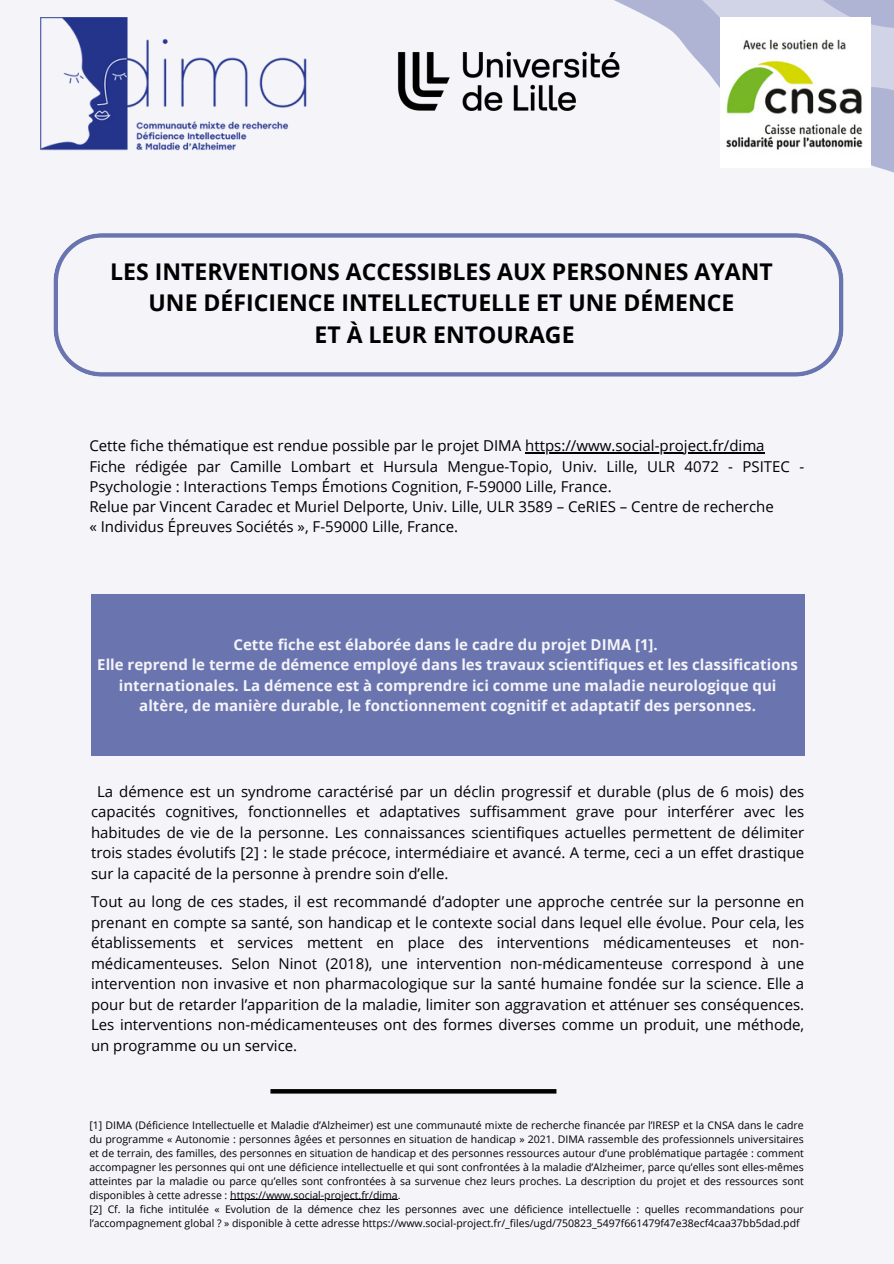
<style>
.page{position:relative;width:894px;height:1264px;background:#fff}
.page>*{position:absolute;margin:0;border:0;box-sizing:border-box;transform-origin:0 0}
.t1{font:700 23.1px/31.5px "Open Sans";color:#000;text-align:center}
.t2{font:15px/20.5px "Open Sans";color:#000;text-align:justify}
.t3{font:700 15px/20.2px "Open Sans";color:#f4f4f9;text-align:center}
.t4{font:10.5px/14px "Open Sans";color:#000;text-align:justify}
</style>
<div class="page">
<div style="left:0;top:0;width:893px;height:1263px;background:#f4f4f9"></div>
<svg style="left:614px;top:0;width:279px;height:172px"></svg>
<img style="left:41px;top:18px;width:266px;height:133px">
<img style="left:397px;top:22px;width:252px;height:119px">
<svg style="left:53px;top:233px;width:790px;height:144px"></svg>
<div style="left:91px;top:593px;width:713px;height:162px;background:#6a74af"></div>
<svg style="left:270px;top:1089px;width:286px;height:4px"></svg>
<img style="left:720px;top:18px;width:149px;height:149px">
<hr style="left:230px;top:1199px;width:168px;height:1px;background:#000">
<hr style="left:525px;top:452px;width:239px;height:1px;background:#000">
<p class="t1" style="left:110px;top:255px;width:664px">LES INTERVENTIONS ACCESSIBLES AUX PERSONNES AYANT<br>UNE DÉFICIENCE INTELLECTUELLE ET UNE DÉMENCE<br>ET À LEUR ENTOURAGE</p>
<p class="t2" style="left:89px;top:435px;width:676px">Cette fiche thématique est rendue possible par le projet DIMA https://www.social-project.fr/dima</p>
<h1 class="t2" style="left:89px;top:455px;width:286px">Fiche rédigée par Camille Lombart et</h1>
<h3 class="t2" style="left:89px;top:455px;width:716px;text-align:left;text-indent:294px">Hursula Mengue-Topio, Univ. Lille, ULR 4072 - PSITEC -<br>Psychologie : Interactions Temps Émotions Cognition, F-59000 Lille, France.<br>Relue par Vincent Caradec et Muriel Delporte, Univ. Lille, ULR 3589 – CeRIES – Centre de recherche</h3>
<p class="t2" style="left:89px;top:516px;width:370px">« Individus Épreuves Sociétés », F-59000 Lille, France.</p>
<p class="t3" style="left:97px;top:634px;width:702px">Cette fiche est élaborée dans le cadre du projet DIMA [1].<br>Elle reprend le terme de démence employé dans les travaux scientifiques et les classifications internationales. La démence est à comprendre ici comme une maladie neurologique qui altère, de manière durable, le fonctionnement cognitif et adaptatif des personnes.</p>
<h3 class="t2" style="left:91px;top:780px;width:714px;text-indent:6px">La démence est un syndrome caractérisé par un déclin progressif et durable (plus de 6 mois) des capacités cognitives, fonctionnelles et adaptatives suffisamment grave pour interférer avec les habitudes de vie de la personne. Les connaissances scientifiques actuelles permettent de délimiter trois stades évolutifs [2] : le stade précoce, intermédiaire et avancé. A terme, ceci a un effet drastique sur la capacité de la personne à prendre soin d’elle.</h3>
<h2 class="t2" style="left:91px;top:891px;width:714px">Tout au long de ces stades, il est recommandé d’adopter une approche centrée sur la personne en prenant en compte sa santé, son handicap et le contexte social dans lequel elle évolue. Pour cela, les établissements et services mettent en place des interventions médicamenteuses et non&shy;médicamenteuses. Selon Ninot (2018), une intervention non-médicamenteuse correspond à une intervention non invasive et non pharmacologique sur la santé humaine fondée sur la science. Elle a pour but de retarder l’apparition de la maladie, limiter son aggravation et atténuer ses conséquences.<br>Les interventions non-médicamenteuses ont des formes diverses comme un produit, une méthode, un programme ou un service.</h2>
<p class="t4" style="left:89px;top:1117px;width:715px">[1] DIMA (Déficience Intellectuelle et Maladie d’Alzheimer) est une communauté mixte de recherche financée par l’IRESP et la CNSA dans le cadre du programme « Autonomie : personnes âgées et personnes en situation de handicap » 2021. DIMA rassemble des professionnels universitaires et de terrain, des familles, des personnes en situation de handicap et des personnes ressources autour d’une problématique partagée : comment accompagner les personnes qui ont une déficience intellectuelle et qui sont confrontées à la maladie d’Alzheimer, parce qu’elles sont elles-mêmes atteintes par la maladie ou parce qu’elles sont confrontées à sa survenue chez leurs proches. La description du projet et des ressources sont disponibles à cette adresse : https://www.social-project.fr/dima.</p>
<p class="t4" style="left:89px;top:1201px;width:715px">[2] Cf. la fiche intitulée « Evolution de la démence chez les personnes avec une déficience intellectuelle : quelles recommandations pour l’accompagnement global ? » disponible à cette adresse https://www.social-project.fr/_files/ugd/750823_5497f661479f47e38ecf4caa37bb5dad.pdf</p>
</div>
